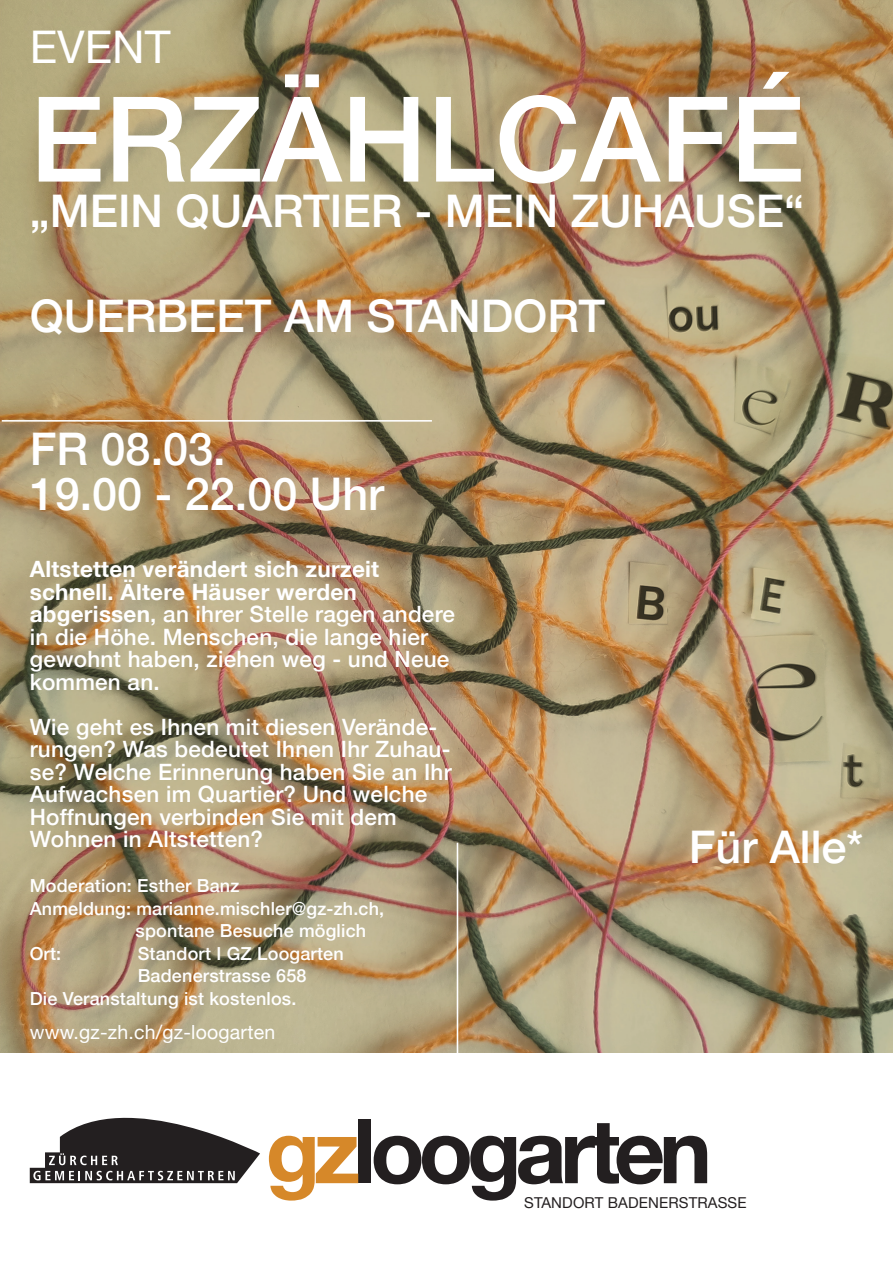
<style>
.page{position:relative;width:893px;height:1263px;background:#fff}
.page>*{position:absolute;margin:0;border:0;box-sizing:border-box;transform-origin:0 0}
.t1{font:500 118.5px "Helvetica Neue";color:#fff}
.t2{font:700 89.4px "Helvetica Neue";letter-spacing:-.07em;color:#231f20}
.t3{font:500 45px/45px "Helvetica Neue";color:#fff}
.t4{font:45px "Helvetica Neue";color:#fff}
.t5{font:500 22.5px/22.5px "Helvetica Neue";letter-spacing:.01em;color:#fff}
.t6{font:19.5px "Helvetica Neue";letter-spacing:.01em;color:#fff}
.t7{font:500 18px "Helvetica Neue";letter-spacing:.01em;color:#fff}
.t8{font:15px "Helvetica Neue";letter-spacing:.01em;color:#231f20}
.s1{font-weight:700}
</style>
<div class="page">
<img style="left:0;top:0;width:893px;height:1052px">
<hr style="left:457px;top:843px;width:1px;height:210px;background:#fff">
<hr style="left:2px;top:420px;width:430px;height:2px;background:#fff">
<svg style="left:30px;top:1118px;width:230px;height:65px"></svg>
<svg style="left:269px;top:1136px;width:89px;height:64px"></svg>
<h3 class="t4" style="left:30px;top:15px;width:142px">EVENT</h3>
<h1 class="t1" style="left:30px;top:44px;width:776px">ERZÄHLCAFÉ</h1>
<h3 class="t3" style="left:30px;top:184px;width:776px">„MEIN QUARTIER - MEIN ZUHAUSE“</h3>
<h3 class="t3" style="left:30px;top:289px;width:577px">QUERBEET AM STANDORT</h3>
<h3 class="t3" style="left:30px;top:423px;width:356px">FR 08.03.<br>19.00 - 22.00 Uhr</h3>
<p class="t5" style="left:30px;top:556px;width:427px"><span class="s1">Altstetten verändert sich zurzeit schnell. Ältere Häuser werden abgerissen</span>, an ihrer Stelle ragen andere in die Höhe. Menschen, die lange hier gewohnt haben, ziehen weg - und Neue kommen an.</p>
<p class="t5" style="left:30px;top:714px;width:423px">Wie geht es Ihnen mit diesen Verände&shy;rungen? Was bedeutet Ihnen Ihr Zuhau&shy;se? Welche Erinnerung haben Sie an Ihr Aufwachsen im Quartier? Und welche Hoffnungen verbinden Sie mit dem Wohnen in Altstetten?</p>
<p class="t7" style="left:30px;top:871px;width:211px">Moderation: Esther Banz</p>
<p class="t7" style="left:30px;top:894px;width:356px">Anmeldung: marianne.mischler@gz-zh.ch,</p>
<p class="t7" style="left:136px;top:916px;width:232px">spontane Besuche möglich</p>
<p class="t7" style="left:30px;top:939px;width:33px">Ort:</p>
<p class="t7" style="left:138px;top:939px;width:208px">Standort I GZ Loogarten</p>
<p class="t7" style="left:138px;top:961px;width:170px">Badenerstrasse 658</p>
<p class="t7" style="left:30px;top:984px;width:268px">Die Veranstaltung ist kostenlos.</p>
<p class="t6" style="left:30px;top:1018px;width:247px">www.gz-zh.ch/gz-loogarten</p>
<h3 class="t3" style="left:689px;top:821px;width:176px">Für Alle*</h3>
<h2 class="t2" style="left:353px;top:1081px;width:360px">loogarten</h2>
<p class="t8" style="left:524px;top:1192px;width:224px">STANDORT BADENERSTRASSE</p>
</div>
